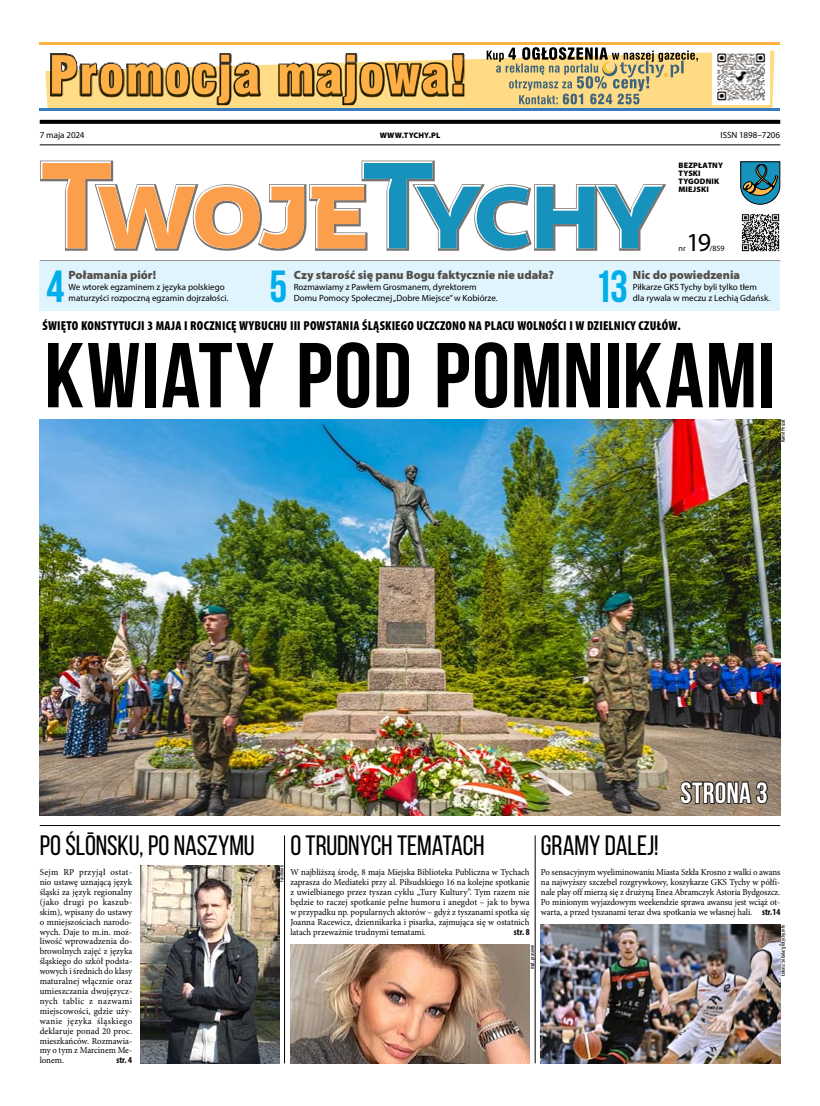
<style>
.page{position:relative;width:820px;height:1106px;background:#fff}
.page>*{position:absolute;margin:0;border:0;box-sizing:border-box;transform-origin:0 0}
.t1{font:700 91.9px "Bebas Neue";letter-spacing:.01em;color:#000;scale:1.04 1}
.t2{font:700 45px "Bebas Neue";color:#00afea}
.t3{font:700 29.2px "Bebas Neue";letter-spacing:.01em;color:#fff}
.t4{font:28px "Bebas Neue";letter-spacing:-.005em;color:#000}
.t5{font:26px "Myriad Pro";color:#000}
.t6{font:900 condensed 13px "Myriad Pro";letter-spacing:.015em;color:#000}
.t7{font:900 12px "Myriad Pro";letter-spacing:.005em;color:#544d48}
.t8{font:700 condensed 9.2px "Myriad Pro";color:#000}
.t9{font:9.1px/9.9px "Minion Pro";letter-spacing:-.005em;color:#000;text-align:justify;scale:.96 1}
.t10{font:9.1px/9.9px "Minion Pro";letter-spacing:-.005em;color:#000;text-align:justify}
.t11{font:9px/10.8px "Myriad Pro";color:#000}
.t12{font:900 8px/8px "Myriad Pro";letter-spacing:.02em;color:#000}
.t13{font:8px "Myriad Pro";color:#000}
.t14{font:condensed 6px "Myriad Pro";color:#000}
.s1{font-family:"Myriad Pro";font-weight:700;font-stretch:condensed;font-size:9.2px}
</style>
<div class="page">
<svg style="left:40px;top:120px;width:740px;height:4px;fill:#000"></svg>
<hr style="left:40px;top:145px;width:740px;height:1px;background:#000">
<svg style="left:740px;top:161px;width:39px;height:43px"></svg>
<img style="left:741px;top:214px;width:38px;height:38px">
<hr style="left:40px;top:260px;width:739px;height:1px;background:#000">
<div style="left:40px;top:261px;width:740px;height:49px;background:#e0f4fd"></div>
<svg style="left:40px;top:161px;width:626px;height:90px"></svg>
<svg style="left:41px;top:161px;width:621px;height:88px"></svg>
<svg style="left:42px;top:163px;width:620px;height:85px"></svg>
<img style="left:40px;top:419px;width:740px;height:396px">
<svg style="left:679px;top:775px;width:89px;height:32px"></svg>
<hr style="left:40px;top:825px;width:740px;height:1px;background:#000">
<hr style="left:284px;top:835px;width:1px;height:228px;background:#000">
<hr style="left:534px;top:835px;width:1px;height:228px;background:#000">
<svg style="left:45px;top:51px;width:729px;height:57px;fill:#ffdb85"></svg>
<hr style="left:40px;top:43px;width:740px;height:2px;background:#feaf45">
<hr style="left:40px;top:108px;width:740px;height:3px;background:#387abe">
<svg style="left:486px;top:47px;width:211px;height:57px"></svg>
<img style="left:50px;top:53px;width:345px;height:14px">
<img style="left:395px;top:53px;width:69px;height:6px">
<img style="left:50px;top:67px;width:138px;height:38px">
<img style="left:188px;top:103px;width:138px;height:2px">
<img style="left:326px;top:59px;width:138px;height:46px">
<svg style="left:52px;top:55px;width:410px;height:48px"></svg>
<img style="left:712px;top:51px;width:57px;height:54px">
<img style="left:141px;top:865px;width:138px;height:198px">
<img style="left:290px;top:944px;width:239px;height:119px">
<img style="left:540px;top:924px;width:240px;height:139px">
<p class="t11" style="left:40px;top:130px;width:46px">7 maja 2024</p>
<p class="t12" style="left:379px;top:131px;width:62px">www.tychy.pl</p>
<p class="t11" style="left:720px;top:130px;width:61px">ISSN 1898–7206</p>
<p class="t12" style="left:678px;top:161px;width:46px">bezpŁatny tyski tygodnik<br>Miejski</p>
<h3 class="t5" style="left:686px;top:226px;width:26px">19</h3>
<p class="t13" style="left:709px;top:243px;width:16px">/859</p>
<p class="t13" style="left:678px;top:243px;width:9px">nr</p>
<h2 class="t2" style="left:46px;top:261px;width:19px">4</h2>
<h2 class="t2" style="left:269px;top:261px;width:19px">5</h2>
<h2 class="t2" style="left:594px;top:261px;width:35px">13</h2>
<h3 class="t7" style="left:632px;top:267px;width:109px">Nic do powiedzenia</h3>
<h3 class="t7" style="left:293px;top:267px;width:262px">Czy starość się panu Bogu faktycznie nie udała?</h3>
<p class="t11" style="left:293px;top:281px;width:205px">Rozmawiamy z Pawłem Grosmanem, dyrektorem<br>Domu Pomocy Społecznej „Dobre Miejsce” w Kobiórze.</p>
<h3 class="t7" style="left:69px;top:267px;width:89px">Połamania piór!</h3>
<p class="t11" style="left:69px;top:281px;width:161px">We wtorek egzaminem z języka polskiego maturzyści rozpoczną egzamin dojrzałości.</p>
<p class="t11" style="left:632px;top:281px;width:139px">Piłkarze GKS Tychy byli tylko tłem dla rywala w meczu z Lechią Gdańsk.</p>
<h3 class="t6" style="left:43px;top:317px;width:639px">ŚWIĘTO KONSTYTUCJI 3 MAJA I ROCZNICĘ WYBUCHU III POWSTANIA ŚLĄSKIEGO UCZCZONO NA PLACU WOLNOŚCI I W DZIELNICY CZUŁÓW.</h3>
<h1 class="t1" style="left:44px;top:325px;width:704px">KWIATY POD POMNIKAMI</h1>
<p class="t14" style="left:778px;top:442px;width:25px;rotate:-90deg">Kamil Peszat</p>
<h3 class="t3" style="left:680px;top:776px;width:89px">STRONA 3</h3>
<h3 class="t4" style="left:40px;top:830px;width:216px">PO ŚLŌNSKU, PO NASZYMU</h3>
<p class="t10" style="left:40px;top:867px;width:94px">Sejm RP przyjął ostat&shy;nio ustawę uznającą język śląski za język regionalny (jako drugi po kaszub&shy;skim), wpisany do ustawy o mniejszościach narodo&shy;wych. Daje to m.in. moż&shy;liwość wprowadzenia do&shy;browolnych zajęć z języka śląskiego do szkół podsta&shy;wowych i średnich do klasy maturalnej włącznie oraz umieszczania dwujęzycz&shy;nych tablic z nazwami miejscowości, gdzie uży&shy;wanie języka śląskiego deklaruje ponad 20 proc. mieszkańców. Rozmawia&shy;my o tym z Marcinem Me&shy;lonem.</p>
<p class="t8" style="left:116px;top:1054px;width:17px">str. 4</p>
<h3 class="t4" style="left:290px;top:830px;width:196px">O TRUDNYCH TEMATACH</h3>
<p class="t9" style="left:290px;top:867px;width:251px">W najbliższą środę, 8 maja Miejska Biblioteka Publiczna w Tychach zaprasza do Mediateki przy al. Piłsudskiego 16 na kolejne spotkanie z uwielbianego przez tyszan cyklu „Tury Kultury”. Tym razem nie będzie to raczej spotkanie pełne humoru i anegdot – jak to bywa w przypadku np. popularnych aktorów – gdyż z tyszanami spotka się Joanna Racewicz, dziennikarka i pisarka, zajmująca się w ostatnich latach przeważnie trudnymi tematami.</p>
<h3 class="t4" style="left:540px;top:830px;width:119px">GRAMY DALEJ!</h3>
<p class="t9" style="left:540px;top:867px;width:251px">Po sensacyjnym wyeliminowaniu Miasta Szkła Krosno z walki o awans na najwyższy szczebel rozgrywkowy, koszykarze GKS Tychy w półfi&shy;nale play off mierzą się z drużyną Enea Abramczyk Astoria Bydgoszcz.<br>Po minionym wyjazdowym weekendzie sprawa awansu jest wciąż ot&shy;warta, a przed tyszanami teraz dwa spotkania we własnej hali. <span class="s1">str.14</span></p>
<p class="t14" style="left:278px;top:882px;width:19px;rotate:-90deg">Facebook</p>
<p class="t14" style="left:778px;top:976px;width:53px;rotate:-90deg">Łukasz Sobala/gkstychy.info</p>
<p class="t8" style="left:513px;top:925px;width:17px">str. 8</p>
<p class="t14" style="left:528px;top:969px;width:26px;rotate:-90deg">mat. prasowe</p>
</div>
